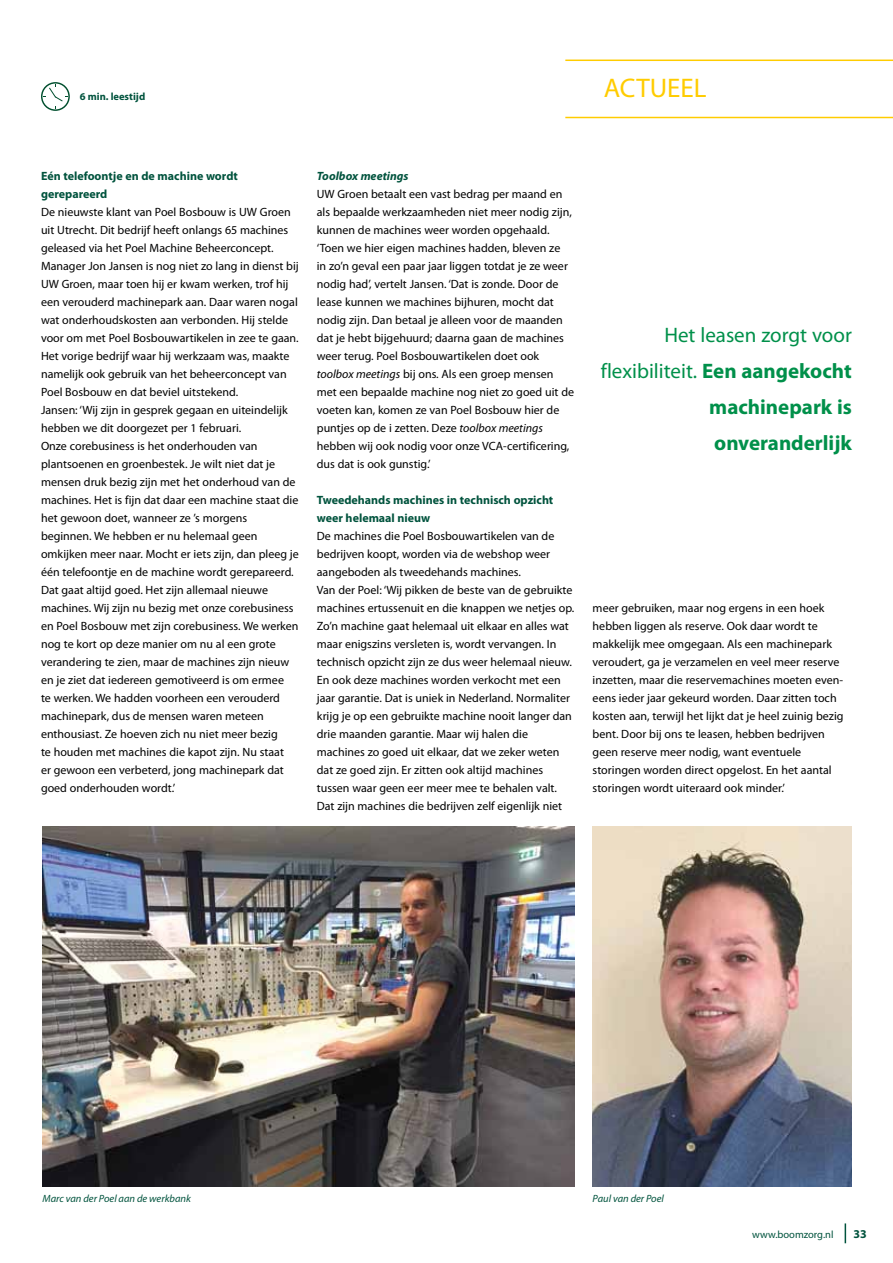
<style>
.page{position:relative;width:893px;height:1263px;background:#fff}
.page>*{position:absolute;margin:0;border:0;box-sizing:border-box;transform-origin:0 0}
.t1{font:27px "Myriad Pro";color:#fc0}
.t2{font:700 21px/36px "Myriad Pro";color:#00904a;text-align:right}
.t3{font:12px/18px "Myriad Pro";color:#000}
.t4{font:700 12px/18px "Myriad Pro";color:#00533d}
.t5{font:italic 700 12px "Myriad Pro";color:#00533d}
.t6{font:italic 10.5px "Myriad Pro";color:#00533d}
.t7{font:10.5px "Myriad Pro";color:#00533d}
.t8{font:700 10.5px "Myriad Pro";color:#00533d}
.s1{font-style:italic}
.s2{font-weight:400}
</style>
<div class="page">
<svg style="left:845px;top:1223px;width:1px;height:20px"></svg>
<hr style="left:565px;top:117px;width:328px;height:1px;background:#fc0">
<hr style="left:565px;top:60px;width:328px;height:1px;background:#fc0">
<svg style="left:41px;top:82px;width:29px;height:29px"></svg>
<img style="left:593px;top:826px;width:259px;height:360px">
<img style="left:43px;top:826px;width:532px;height:360px">
<p class="t8" style="left:80px;top:90px;width:67px">6 min. leestijd</p>
<h1 class="t1" style="left:604px;top:71px;width:104px">ACTUEEL</h1>
<p class="t4" style="left:41px;top:167px;width:198px">Eén telefoontje en de machine wordt gerepareerd</p>
<p class="t3" style="left:41px;top:203px;width:259px">De nieuwste klant van Poel Bosbouw is UW Groen uit Utrecht. Dit bedrijf heeft onlangs 65 machines geleased via het Poel Machine Beheerconcept.<br>Manager Jon Jansen is nog niet zo lang in dienst bij UW Groen, maar toen hij er kwam werken, trof hij een verouderd machinepark aan. Daar waren nogal wat onderhoudskosten aan verbonden. Hij stelde voor om met Poel Bosbouwartikelen in zee te gaan.<br>Het vorige bedrijf waar hij werkzaam was, maakte namelijk ook gebruik van het beheerconcept van Poel Bosbouw en dat beviel uitstekend.<br>Jansen: ‘Wij zijn in gesprek gegaan en uiteindelijk hebben we dit doorgezet per 1 februari.<br>Onze corebusiness is het onderhouden van plantsoenen en groenbestek. Je wilt niet dat je mensen druk bezig zijn met het onderhoud van de machines. Het is fijn dat daar een machine staat die het gewoon doet, wanneer ze ’s morgens beginnen. We hebben er nu helemaal geen omkijken meer naar. Mocht er iets zijn, dan pleeg je één telefoontje en de machine wordt gerepareerd.<br>Dat gaat altijd goed. Het zijn allemaal nieuwe machines. Wij zijn nu bezig met onze corebusiness en Poel Bosbouw met zijn corebusiness. We werken nog te kort op deze manier om nu al een grote verandering te zien, maar de machines zijn nieuw en je ziet dat iedereen gemotiveerd is om ermee<br>te werken. We hadden voorheen een verouderd machinepark, dus de mensen waren meteen enthousiast. Ze hoeven zich nu niet meer bezig<br>te houden met machines die kapot zijn. Nu staat<br>er gewoon een verbeterd, jong machinepark dat goed onderhouden wordt.’</p>
<p class="t5" style="left:317px;top:168px;width:93px">Toolbox meetings</p>
<p class="t3" style="left:317px;top:185px;width:259px">UW Groen betaalt een vast bedrag per maand en als bepaalde werkzaamheden niet meer nodig zijn, kunnen de machines weer worden opgehaald. ‘Toen we hier eigen machines hadden, bleven ze<br>in zo’n geval een paar jaar liggen totdat je ze weer nodig had’, vertelt Jansen. ‘Dat is zonde. Door de lease kunnen we machines bijhuren, mocht dat nodig zijn. Dan betaal je alleen voor de maanden dat je hebt bijgehuurd; daarna gaan de machines weer terug. Poel Bosbouwartikelen doet ook <span class="s1">toolbox meetings</span> bij ons. Als een groep mensen met een bepaalde machine nog niet zo goed uit de voeten kan, komen ze van Poel Bosbouw hier de puntjes op de i zetten. Deze <span class="s1">toolbox meetings </span>hebben wij ook nodig voor onze VCA-certificering, dus dat is ook gunstig.’</p>
<p class="t4" style="left:317px;top:491px;width:238px">Tweedehands machines in technisch opzicht weer helemaal nieuw</p>
<p class="t3" style="left:317px;top:527px;width:259px">De machines die Poel Bosbouwartikelen van de bedrijven koopt, worden via de webshop weer aangeboden als tweedehands machines.<br>Van der Poel: ‘Wij pikken de beste van de gebruikte machines ertussenuit en die knappen we netjes op.<br>Zo’n machine gaat helemaal uit elkaar en alles wat maar enigszins versleten is, wordt vervangen. In technisch opzicht zijn ze dus weer helemaal nieuw.<br>En ook deze machines worden verkocht met een jaar garantie. Dat is uniek in Nederland. Normaliter krijg je op een gebruikte machine nooit langer dan drie maanden garantie. Maar wij halen die machines zo goed uit elkaar, dat we zeker weten dat ze goed zijn. Er zitten ook altijd machines tussen waar geen eer meer mee te behalen valt.<br>Dat zijn machines die bedrijven zelf eigenlijk niet</p>
<h2 class="t2" style="left:601px;top:316px;width:252px"><span class="s2">Het leasen zorgt voor flexibiliteit.</span> Een aangekocht machinepark is onveranderlijk</h2>
<p class="t3" style="left:593px;top:599px;width:252px">meer gebruiken, maar nog ergens in een hoek hebben liggen als reserve. Ook daar wordt te makkelijk mee omgegaan. Als een machinepark veroudert, ga je verzamelen en veel meer reserve inzetten, maar die reservemachines moeten even&shy;eens ieder jaar gekeurd worden. Daar zitten toch kosten aan, terwijl het lijkt dat je heel zuinig bezig bent. Door bij ons te leasen, hebben bedrijven geen reserve meer nodig, want eventuele storingen worden direct opgelost. En het aantal storingen wordt uiteraard ook minder.’</p>
<p class="t6" style="left:43px;top:1192px;width:150px">Marc van der Poel aan de werkbank</p>
<p class="t6" style="left:593px;top:1192px;width:73px">Paul van der Poel</p>
<p class="t7" style="left:752px;top:1228px;width:83px">www.boomzorg.nl</p>
<p class="t4" style="left:853px;top:1224px;width:15px">33</p>
</div>
